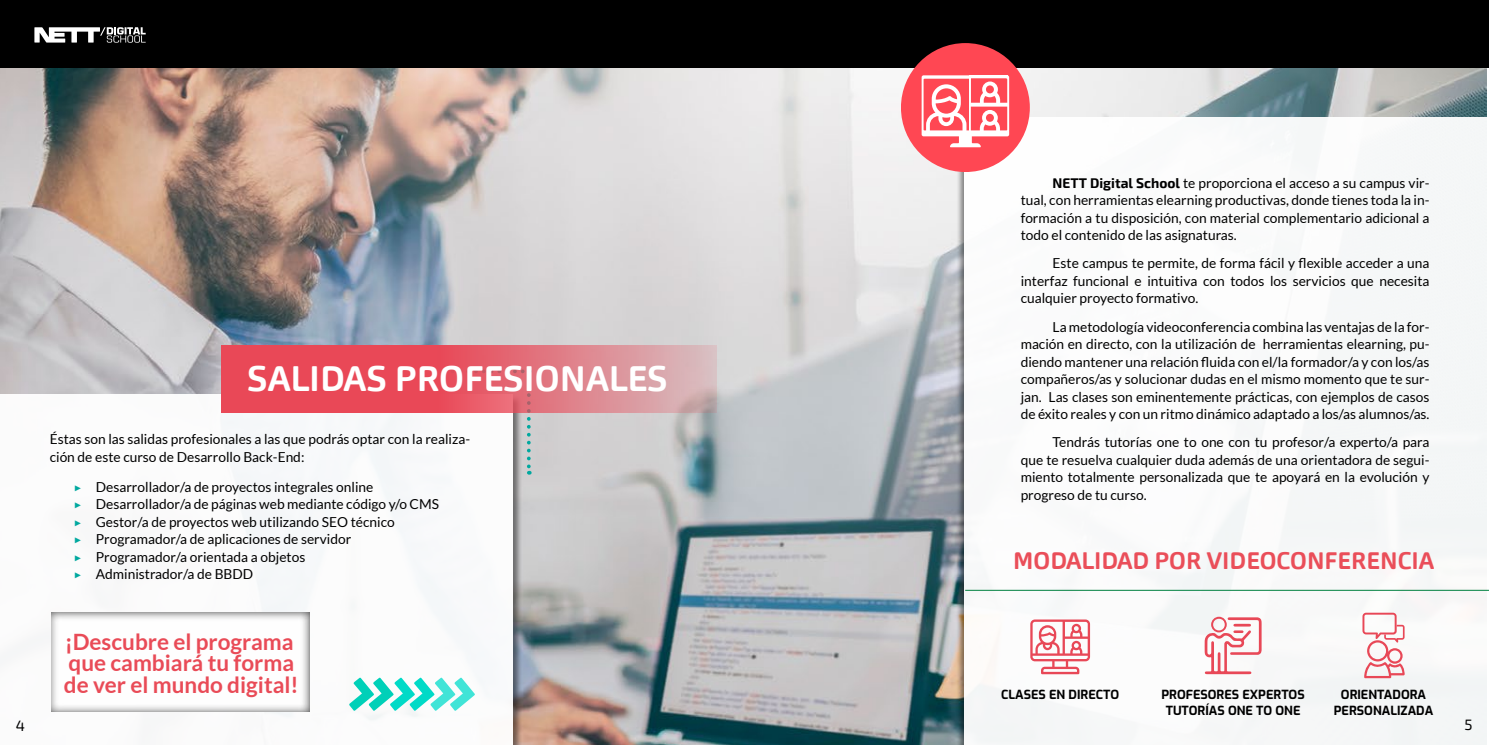
<style>
.page{position:relative;width:1489px;height:745px;background:#fff}
.page>*{position:absolute;margin:0;border:0;box-sizing:border-box;transform-origin:0 0}
.t1{font:700 35.25px "Carnas";color:#fff}
.t2{font:700 23.75px "Carnas";color:#ea4e59}
.t3{font:700 22.5px/21.9px "Lato";color:#e94b57}
.t4{font:15px "Exo 2";color:#000}
.t5{font:13.75px/17.5px "Lato";color:#000;text-align:justify}
.t6{font:700 12.5px/15.6px "Exo";color:#000;text-align:center}
.s1{font-family:"Montserrat";font-weight:100;color:#00a89f}
.s2{font-family:"Exo 2";font-weight:700}
</style>
<div class="page">
<img style="left:0;top:68px;width:1486px;height:676px">
<div style="left:0;top:394px;width:512px;height:350px;background:#fff"></div>
<div style="left:964px;top:117px;width:524px;height:627px;background:#fff"></div>
<svg style="left:349px;top:677px;width:126px;height:33px"></svg>
<svg style="left:527px;top:412px;width:3px;height:62px"></svg>
<svg style="left:221px;top:345px;width:495px;height:67px;background:#e36974"></svg>
<hr style="left:965px;top:589px;width:523px;height:1px;background:#00803f">
<div style="left:50px;top:602px;width:269px;height:120px;background:#000;opacity:.75"></div>
<svg style="left:1204px;top:616px;width:57px;height:57px"></svg>
<svg style="left:1362px;top:612px;width:42px;height:65px"></svg>
<svg style="left:1030px;top:619px;width:59px;height:54px"></svg>
<div style="left:0;top:0;width:1488px;height:68px;background:#000"></div>
<svg style="left:34px;top:27px;width:112px;height:16px"></svg>
<svg style="left:900px;top:43px;width:129px;height:129px;fill:#ff4753"></svg>
<svg style="left:921px;top:75px;width:88px;height:72px"></svg>
<h1 class="t1" style="left:247px;top:355px;width:422px">SALIDAS PROFESIONALES</h1>
<p class="t5" style="left:50px;top:430px;width:422px">Éstas son las salidas profesionales a las que podrás optar con la realiza&shy;ción de este curso de Desarrollo Back-End:</p>
<p class="t5" style="left:73px;top:477px;width:367px;text-align:left"><span class="s1">▶</span> Desarrollador/a de proyectos integrales online<br><span class="s1">▶</span> Desarrollador/a de páginas web mediante código y/o CMS <span class="s1">▶</span> Gestor/a de proyectos web utilizando SEO técnico<br><span class="s1">▶</span> Programador/a de aplicaciones de servidor<br><span class="s1">▶</span> Programador/a orientada a objetos<br><span class="s1">▶</span> Administrador/a de BBDD</p>
<h3 class="t3" style="left:64px;top:629px;width:236px">¡Descubre el programa que cambiará tu forma de ver el mundo digital!</h3>
<p class="t5" style="left:1020px;top:174px;width:410px;text-indent:32px"><span class="s2">NETT Digital School</span> te proporciona el acceso a su campus vir&shy;tual, con herramientas elearning productivas, donde tienes toda la in&shy;formación a tu disposición, con material complementario adicional a todo el contenido de las asignaturas.</p>
<p class="t5" style="left:1020px;top:254px;width:410px;text-indent:32px">Este campus te permite, de forma fácil y flexible acceder a una interfaz funcional e intuitiva con todos los servicios que necesita cualquier proyecto formativo.</p>
<p class="t5" style="left:1020px;top:317px;width:410px;text-indent:32px">La metodología videoconferencia combina las ventajas de la for&shy;mación en directo, con la utilización de herramientas elearning, pu&shy;diendo mantener una relación fluida con el/la formador/a y con los/as compañeros/as y solucionar dudas en el mismo momento que te sur&shy;jan. Las clases son eminentemente prácticas, con ejemplos de casos de éxito reales y con un ritmo dinámico adaptado a los/as alumnos/as.</p>
<p class="t5" style="left:1020px;top:433px;width:410px;text-indent:32px">Tendrás tutorías one to one con tu profesor/a experto/a para que te resuelva cualquier duda además de una orientadora de segui&shy;miento totalmente personalizada que te apoyará en la evolución y progreso de tu curso.</p>
<h2 class="t2" style="left:1012px;top:545px;width:422px">MODALIDAD POR VIDEOCONFERENCIA</h2>
<p class="t6" style="left:1001px;top:685px;width:120px">CLASES EN DIRECTO</p>
<p class="t6" style="left:1161px;top:685px;width:145px">PROFESORES EXPERTOS<br>TUTORÍAS ONE TO ONE</p>
<p class="t6" style="left:1333px;top:685px;width:101px">ORIENTADORA<br>PERSONALIZADA</p>
<p class="t4" style="left:16px;top:714px;width:11px">4</p>
<p class="t4" style="left:1464px;top:713px;width:10px">5</p>
</div>
